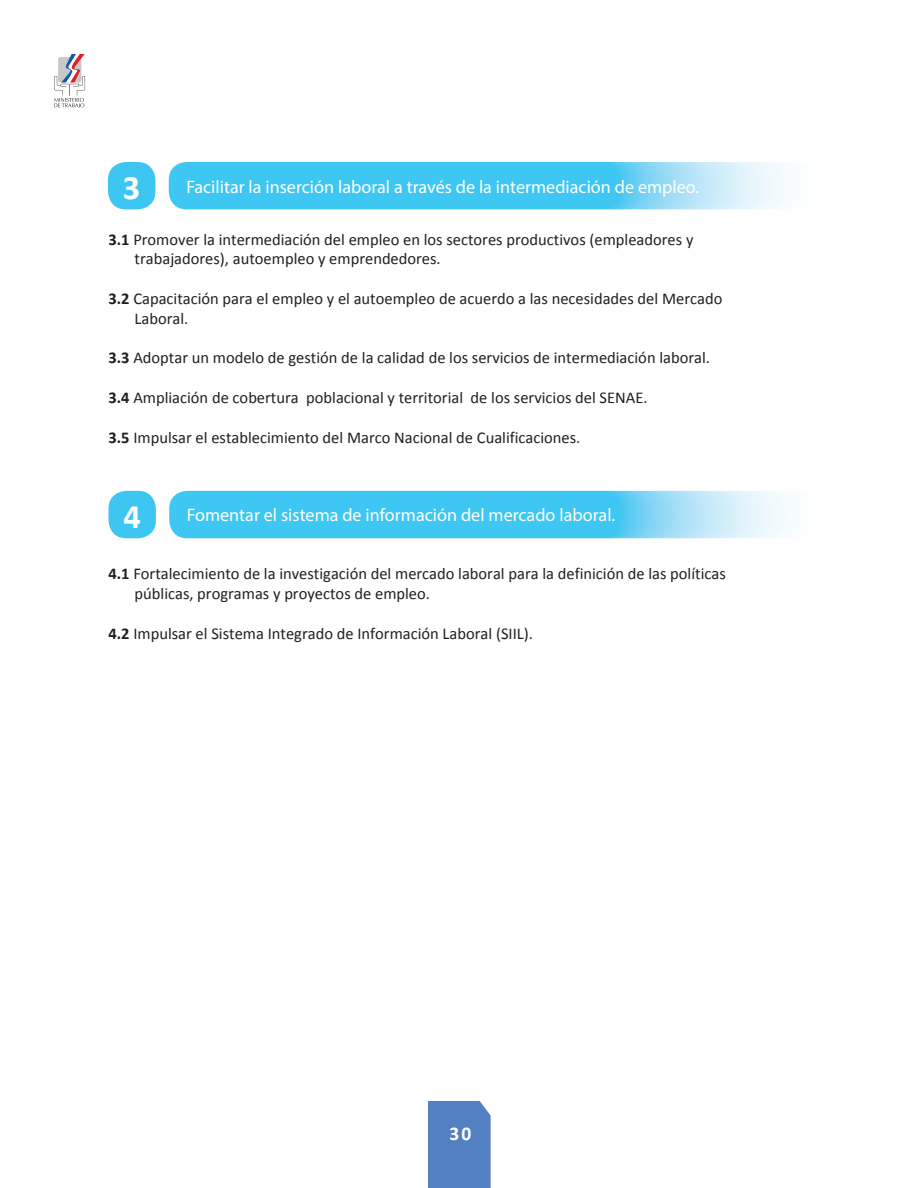
<style>
.page{position:relative;width:918px;height:1188px;background:#fff}
.page>*{position:absolute;margin:0;border:0;box-sizing:border-box;transform-origin:0 0}
.t1{font:700 34.5px "Calibri";color:#fff}
.t2{font:700 19.5px "Calibri";color:#fff}
.t3{font:18.15px "Myriad Pro";color:#fff}
.t4{font:16.5px/19.8px "Calibri";color:#231f20}
.s1{font-weight:700}
</style>
<div class="page">
<div style="left:428px;top:1101px;width:63px;height:87px;background:#5380c1"></div>
<svg style="left:54px;top:54px;width:31px;height:54px"></svg>
<img style="left:169px;top:162px;width:615px;height:47px">
<div style="left:108px;top:162px;width:47px;height:47px;background:#3dc6f2;border-radius:18px"></div>
<img style="left:169px;top:491px;width:616px;height:47px">
<div style="left:108px;top:491px;width:48px;height:47px;background:#3dc6f2;border-radius:18px"></div>
<h1 class="t1" style="left:123px;top:163px;width:19px">3</h1>
<p class="t3" style="left:186px;top:175px;width:514px">Facilitar la inserción laboral a través de la intermediación de empleo.</p>
<p class="t4" style="left:135px;top:228px;width:560px;text-indent:-26px"><span class="s1">3.1</span> Promover la intermediación del empleo en los sectores productivos (empleadores y trabajadores), autoempleo y emprendedores.</p>
<p class="t4" style="left:135px;top:288px;width:589px;text-indent:-26px"><span class="s1">3.2</span> Capacitación para el empleo y el autoempleo de acuerdo a las necesidades del Mercado<br>Laboral.</p>
<p class="t4" style="left:108px;top:347px;width:603px"><span class="s1">3.3</span> Adoptar un modelo de gestión de la calidad de los servicios de intermediación laboral.</p>
<p class="t4" style="left:108px;top:387px;width:541px"><span class="s1">3.4</span> Ampliación de cobertura poblacional y territorial de los servicios del SENAE.</p>
<p class="t4" style="left:108px;top:426px;width:473px"><span class="s1">3.5</span> Impulsar el establecimiento del Marco Nacional de Cualificaciones.</p>
<h1 class="t1" style="left:123px;top:492px;width:19px">4</h1>
<p class="t3" style="left:187px;top:504px;width:430px">Fomentar el sistema de información del mercado laboral.</p>
<p class="t4" style="left:135px;top:563px;width:593px;text-indent:-26px"><span class="s1">4.1</span> Fortalecimiento de la investigación del mercado laboral para la definición de las políticas públicas, programas y proyectos de empleo.</p>
<p class="t4" style="left:108px;top:622px;width:426px"><span class="s1">4.2</span> Impulsar el Sistema Integrado de Información Laboral (SIIL).</p>
<p class="t2" style="left:450px;top:1120px;width:23px">30</p>
</div>
